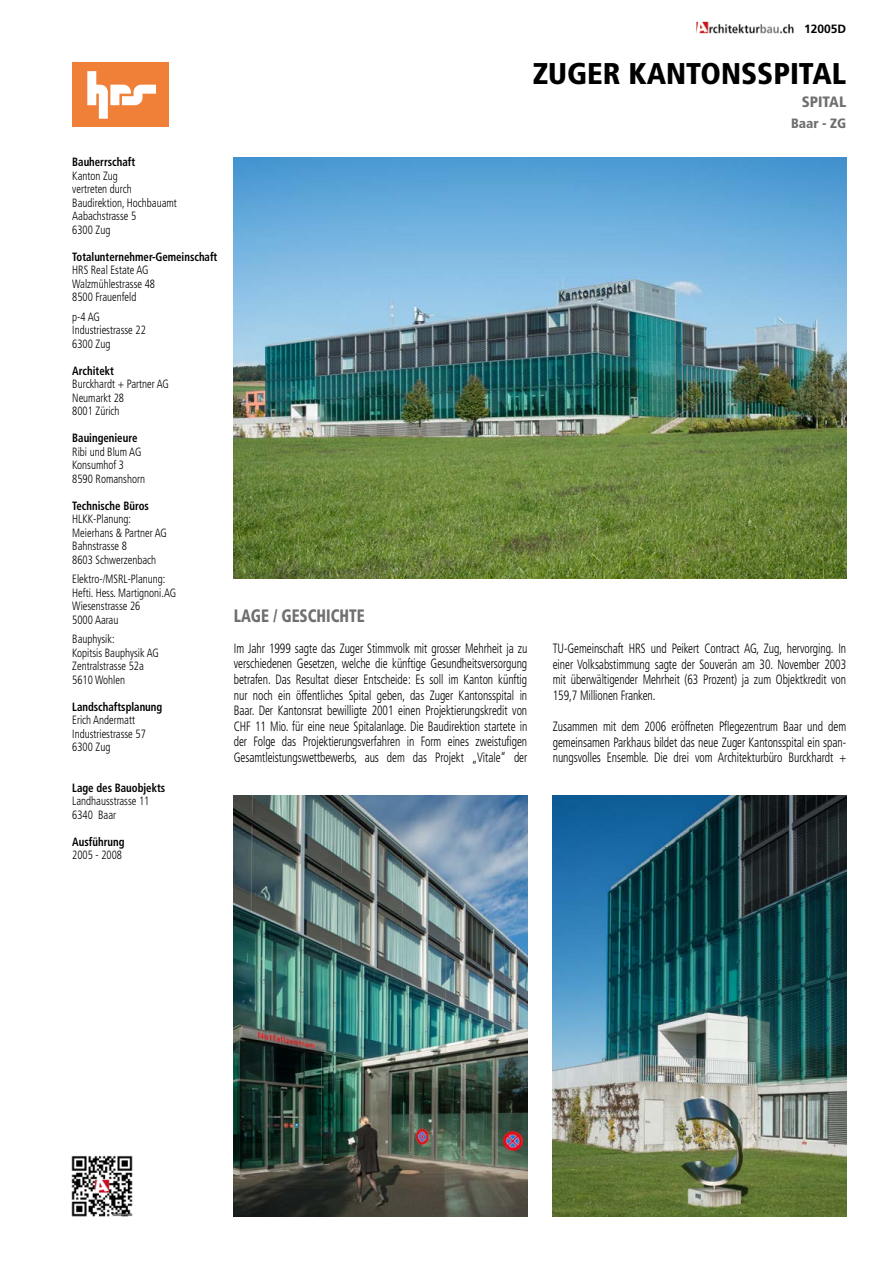
<style>
.page{position:relative;width:893px;height:1263px;background:#fff}
.page>*{position:absolute;margin:0;border:0;box-sizing:border-box;transform-origin:0 0}
.t1{font:900 condensed 30px "Frutiger";color:#000}
.t2{font:900 condensed 18px "Frutiger";color:#706f6f;scale:.85 1}
.t3{font:900 condensed 15px "Frutiger";color:#706f6f}
.t4{font:300 condensed 13.5px/15.6px "Frutiger";letter-spacing:-.005em;color:#000;text-align:justify;scale:.85 1}
.t5{font:900 condensed 13.5px "Frutiger";color:#706f6f}
.t6{font:300 condensed 12px/13.5px "Frutiger";color:#000;scale:.9 1}
.t7{font:700 condensed 12px "Frutiger";color:#000;scale:.9 1}
.t8{font:700 12px "Frutiger";color:#000}
</style>
<div class="page">
<img style="left:234px;top:157px;width:612px;height:421px">
<img style="left:696px;top:22px;width:98px;height:11px">
<img style="left:234px;top:795px;width:293px;height:421px">
<img style="left:553px;top:795px;width:293px;height:421px">
<img style="left:71px;top:1155px;width:62px;height:62px">
<div style="left:72px;top:63px;width:97px;height:64px;background:#f07f38"></div>
<svg style="left:87px;top:71px;width:69px;height:48px"></svg>
<p class="t7" style="left:72px;top:155px;width:71px">Bauherrschaft</p>
<p class="t6" style="left:72px;top:169px;width:118px">Kanton Zug<br>vertreten durch<br>Baudirektion, Hochbauamt<br>Aabachstrasse 5<br>6300 Zug</p>
<p class="t7" style="left:72px;top:250px;width:163px">Totalunternehmer-Gemeinschaft</p>
<p class="t6" style="left:72px;top:264px;width:93px">HRS Real Estate AG<br>Walzmühlestrasse 48<br>8500 Frauenfeld</p>
<p class="t6" style="left:72px;top:310px;width:83px">p-4 AG<br>Industriestrasse 22<br>6300 Zug</p>
<p class="t7" style="left:72px;top:364px;width:48px">Architekt</p>
<p class="t6" style="left:72px;top:378px;width:109px">Burckhardt + Partner AG<br>Neumarkt 28<br>8001 Zürich</p>
<p class="t7" style="left:72px;top:431px;width:74px">Bauingenieure</p>
<p class="t6" style="left:72px;top:445px;width:82px">Ribi und Blum AG<br>Konsumhof 3<br>8590 Romanshorn</p>
<p class="t7" style="left:72px;top:499px;width:87px">Technische Büros</p>
<p class="t6" style="left:72px;top:513px;width:107px">HLKK-Planung:<br>Meierhans &amp; Partner AG<br>Bahnstrasse 8<br>8603 Schwerzenbach</p>
<p class="t6" style="left:72px;top:573px;width:117px">Elektro-/MSRL-Planung:<br>Hefti. Hess. Martignoni.AG<br>Wiesenstrasse 26<br>5000 Aarau</p>
<p class="t6" style="left:72px;top:633px;width:98px">Bauphysik:<br>Kopitsis Bauphysik AG<br>Zentralstrasse 52a<br>5610 Wohlen</p>
<p class="t7" style="left:72px;top:700px;width:102px">Landschaftsplanung</p>
<p class="t6" style="left:72px;top:714px;width:83px">Erich Andermatt<br>Industriestrasse 57<br>6300 Zug</p>
<p class="t7" style="left:72px;top:781px;width:105px">Lage des Bauobjekts</p>
<p class="t6" style="left:72px;top:795px;width:87px">Landhausstrasse 11<br>6340 Baar</p>
<p class="t7" style="left:72px;top:835px;width:60px">Ausführung</p>
<p class="t6" style="left:72px;top:849px;width:57px">2005 - 2008</p>
<p class="t8" style="left:804px;top:21px;width:44px">12005D</p>
<h1 class="t1" style="left:533px;top:56px;width:315px">ZUGER KANTONSSPITAL</h1>
<p class="t3" style="left:802px;top:92px;width:46px">SPITAL</p>
<p class="t5" style="left:791px;top:115px;width:57px">Baar - ZG</p>
<h2 class="t2" style="left:234px;top:604px;width:156px">LAGE / GESCHICHTE</h2>
<p class="t4" style="left:234px;top:640px;width:347px">Im Jahr 1999 sagte das Zuger Stimmvolk mit grosser Mehrheit ja zu verschiedenen Gesetzen, welche die künftige Gesundheitsversorgung betrafen. Das Resultat dieser Entscheide: Es soll im Kanton künftig nur noch ein öffentliches Spital geben, das Zuger Kantonsspital in Baar. Der Kantonsrat bewilligte 2001 einen Projektierungskredit von CHF 11 Mio. für eine neue Spitalanlage. Die Baudirektion startete in der Folge das Projektierungsverfahren in Form eines zweistufigen Gesamtleistungswettbewerbs, aus dem das Projekt „Vitale“ der</p>
<p class="t4" style="left:553px;top:641px;width:347px">TU-Gemeinschaft HRS und Peikert Contract AG, Zug, hervorging. In einer Volksabstimmung sagte der Souverän am 30. November 2003 mit überwältigender Mehrheit (63 Prozent) ja zum Objektkredit von 159,7 Millionen Franken.</p>
<p class="t4" style="left:553px;top:719px;width:347px">Zusammen mit dem 2006 eröffneten Pflegezentrum Baar und dem gemeinsamen Parkhaus bildet das neue Zuger Kantonsspital ein span&shy;nungsvolles Ensemble. Die drei vom Architekturbüro Burckhardt +</p>
</div>
